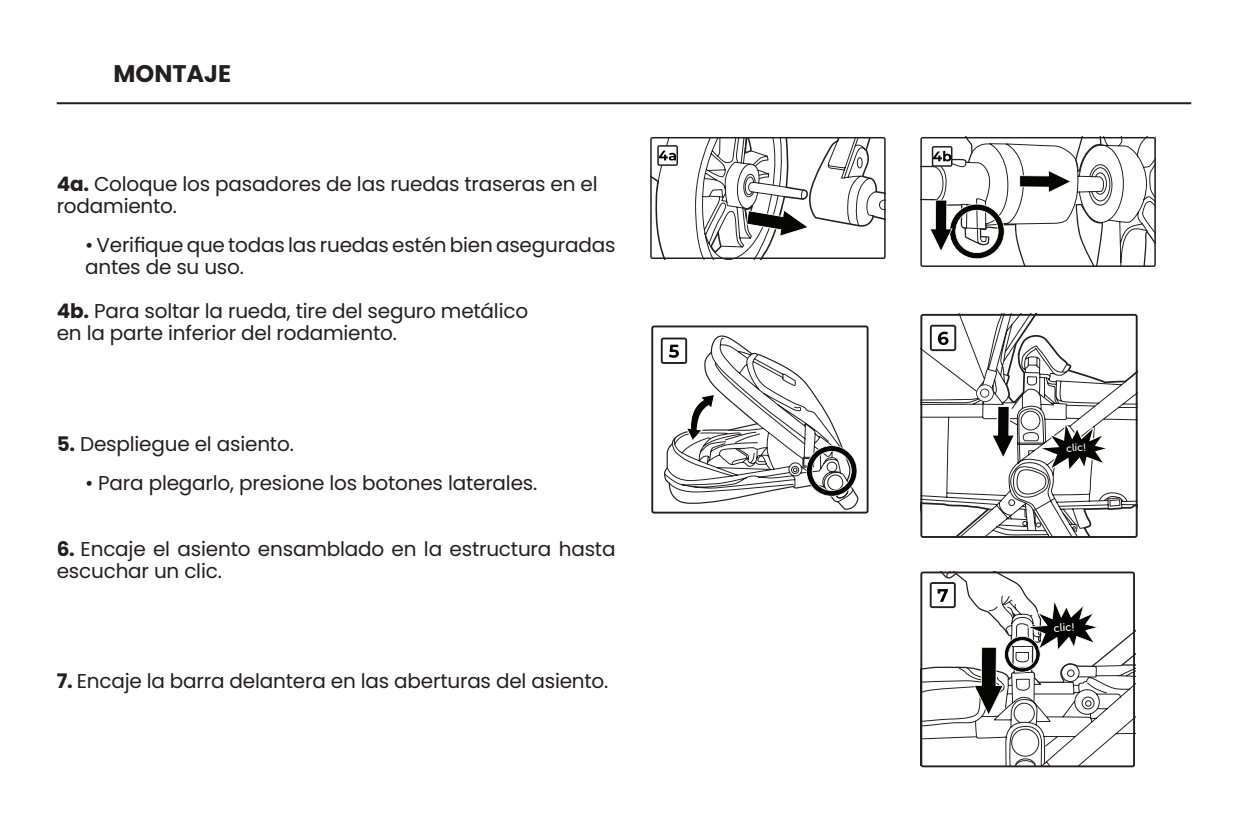
<style>
.page{position:relative;width:1248px;height:823px;background:#fff}
.page>*{position:absolute;margin:0;border:0;box-sizing:border-box;transform-origin:0 0}
.t1{font:700 24px "Poppins";color:#231f20}
.t2{font:20px/22px "Poppins";letter-spacing:-.01em;color:#231f20}
.t3{font:11px "Museo Sans 500";color:#fff}
.t4{font:10.4px "Museo Sans 500";color:#fff}
.s1{font-weight:700}
</style>
<div class="page">
<hr style="left:57px;top:102px;width:1134px;height:2px;background:#231f20">
<svg style="left:650px;top:137px;width:235px;height:122px"></svg>
<svg style="left:920px;top:137px;width:235px;height:130px"></svg>
<svg style="left:651px;top:325px;width:217px;height:188px"></svg>
<svg style="left:920px;top:314px;width:217px;height:223px"></svg>
<svg style="left:929px;top:324px;width:27px;height:27px"></svg>
<svg style="left:920px;top:571px;width:214px;height:195px"></svg>
<p class="t1" style="left:113px;top:60px;width:119px">MONTAJE</p>
<p class="t2" style="left:57px;top:173px;width:542px"><span class="s1">4a.</span> Coloque los pasadores de las ruedas traseras en el</p>
<p class="t2" style="left:57px;top:195px;width:122px">rodamiento.</p>
<p class="t2" style="left:85px;top:234px;width:532px">• Verifique que todas las ruedas estén bien aseguradas antes de su uso.</p>
<p class="t2" style="left:57px;top:300px;width:473px"><span class="s1">4b.</span> Para soltar la rueda, tire del seguro metálico</p>
<p class="t2" style="left:57px;top:322px;width:341px">en la parte inferior del rodamiento.</p>
<p class="t2" style="left:57px;top:432px;width:238px"><span class="s1">5.</span> Despliegue el asiento.</p>
<p class="t2" style="left:85px;top:471px;width:453px">• Para plegarlo, presione los botones laterales.</p>
<p class="t2" style="left:57px;top:537px;width:560px"><span class="s1">6.</span> Encaje el asiento ensamblado en la estructura hasta escuchar un clic.</p>
<p class="t2" style="left:57px;top:669px;width:553px"><span class="s1">7.</span> Encaje la barra delantera en las aberturas del asiento.</p>
<p class="t4" style="left:1065px;top:442px;width:22px;rotate:-2deg">clic!</p>
<p class="t3" style="left:1053px;top:621px;width:23px;rotate:-2deg">clic!</p>
</div>
